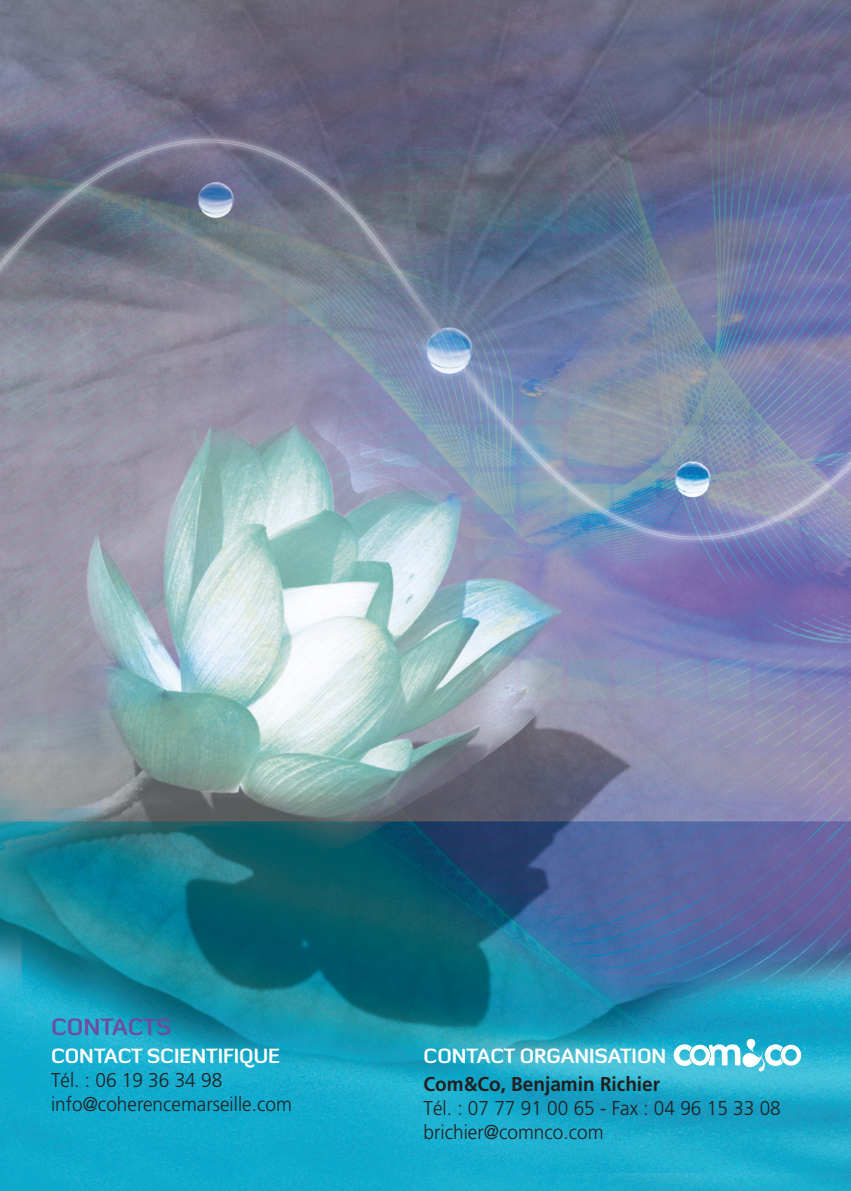
<style>
.page{position:relative;width:851px;height:1191px;background:#fff}
.page>*{position:absolute;margin:0;border:0;box-sizing:border-box;transform-origin:0 0}
.t1{font:700 23px "Diavlo";color:#6850a1}
.t2{font:300 20px/24px "Frutiger LT";color:#231f20;scale:.95 1}
.t3{font:700 20px "Diavlo";color:#fff}
.t4{font:700 20px "Frutiger LT";color:#231f20;scale:.95 1}
</style>
<div class="page">
<img style="left:0;top:0;width:850px;height:1191px">
<svg style="left:673px;top:1038px;width:128px;height:33px"></svg>
<p class="t1" style="left:51px;top:1012px;width:122px">CONTACTS</p>
<p class="t3" style="left:51px;top:1043px;width:230px">CONTACT SCIENTIFIQUE</p>
<p class="t2" style="left:51px;top:1068px;width:255px">Tél. : 06 19 36 34 98 info@coherencemarseille.com</p>
<p class="t3" style="left:423px;top:1042px;width:244px">CONTACT ORGANISATION</p>
<p class="t4" style="left:423px;top:1071px;width:250px">Com&amp;Co, Benjamin Richier</p>
<p class="t2" style="left:423px;top:1096px;width:377px">Tél. : 07 77 91 00 65 - Fax : 04 96 15 33 08 brichier@comnco.com</p>
</div>
